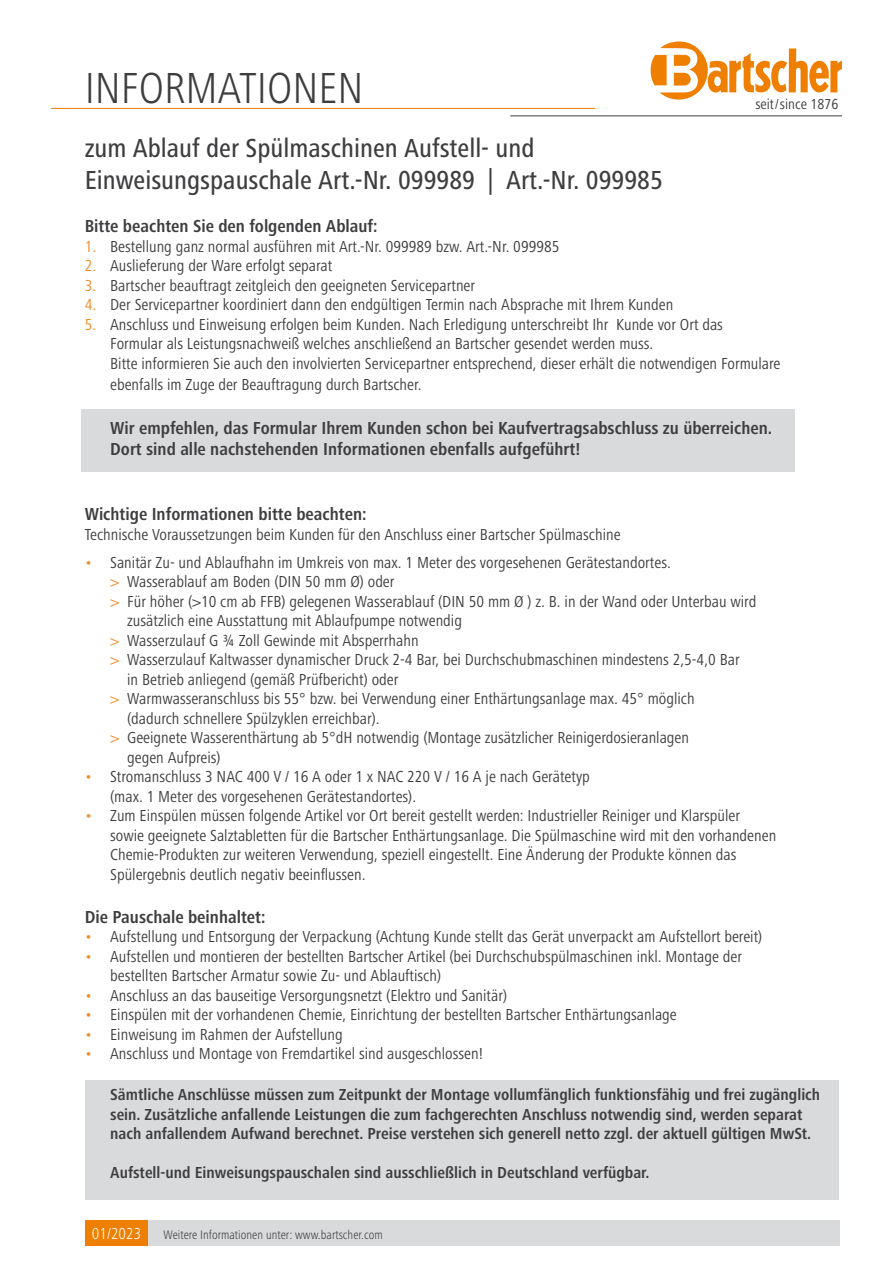
<style>
.page{position:relative;width:893px;height:1263px;background:#fff}
.page>*{position:absolute;margin:0;border:0;box-sizing:border-box;transform-origin:0 0}
.t1{font:300 condensed 45px "Frutiger Next LTW1 G";color:#3e3d3f}
.t2{font:500 condensed 27px/32.4px "Frutiger Next LTW1 G";color:#3e3d3f}
.t3{font:700 condensed 18px/21.6px "Frutiger Next LTW1 G";color:#3e3d3f}
.t4{font:condensed 16.5px/19.5px "Frutiger Next LTW1 G";color:#3e3d3f}
.t5{font:700 condensed 16.5px/19.5px "Frutiger Next LTW1 G";color:#3e3d3f}
.t6{font:300 condensed 16.5px "Frutiger Next LTW1 G";color:#fff}
.t7{font:condensed 15px "Frutiger Next LTW1 G";color:#3e3d3f}
.t8{font:300 condensed 12.75px "Frutiger Next LTW1 G";color:#3e3d3f}
.s1{color:#f18c26}
</style>
<div class="page">
<svg style="left:651px;top:41px;width:191px;height:59px"></svg>
<hr style="left:51px;top:108px;width:544px;height:1px;background:#ee7f00">
<hr style="left:510px;top:115px;width:332px;height:1px;background:#3e3d3f">
<div style="left:85px;top:1080px;width:754px;height:119px;background:#d9dadb"></div>
<div style="left:82px;top:409px;width:713px;height:62px;background:#d9dadb"></div>
<div style="left:114px;top:1220px;width:725px;height:26px;background:#d9dadb"></div>
<div style="left:85px;top:1220px;width:63px;height:26px;background:#ee7f00"></div>
<p class="t1" style="left:85px;top:62px;width:280px">INFORMATIONEN</p>
<p class="t2" style="left:85px;top:132px;width:580px">zum Ablauf der Spülmaschinen Aufstell- und<br>Einweisungspauschale Art.-Nr. 099989 | Art.-Nr. 099985</p>
<p class="t3" style="left:85px;top:216px;width:294px">Bitte beachten Sie den folgenden Ablauf:</p>
<p class="t4" style="left:85px;top:237px;width:476px"><span class="s1">1.</span> Bestellung ganz normal ausführen mit Art.-Nr. 099989 bzw. Art.-Nr. 099985</p>
<p class="t4" style="left:85px;top:256px;width:249px"><span class="s1">2.</span> Auslieferung der Ware erfolgt separat</p>
<p class="t4" style="left:85px;top:276px;width:392px"><span class="s1">3.</span> Bartscher beauftragt zeitgleich den geeigneten Servicepartner</p>
<p class="t4" style="left:85px;top:295px;width:590px"><span class="s1">4.</span> Der Servicepartner koordiniert dann den endgültigen Termin nach Absprache mit Ihrem Kunden</p>
<p class="t4" style="left:110px;top:315px;width:672px;text-indent:-26px"><span class="s1">5.</span> Anschluss und Einweisung erfolgen beim Kunden. Nach Erledigung unterschreibt Ihr Kunde vor Ort das<br>Formular als Leistungsnachweiß welches anschließend an Bartscher gesendet werden muss.<br>Bitte informieren Sie auch den involvierten Servicepartner entsprechend, dieser erhält die notwendigen Formulare</p>
<p class="t4" style="left:110px;top:375px;width:313px">ebenfalls im Zuge der Beauftragung durch Bartscher.</p>
<p class="t3" style="left:110px;top:417px;width:664px">Wir empfehlen, das Formular Ihrem Kunden schon bei Kaufvertragsabschluss zu überreichen.<br>Dort sind alle nachstehenden Informationen ebenfalls aufgeführt!</p>
<p class="t7" style="left:755px;top:95px;width:85px">seit/since 1876</p>
<p class="t3" style="left:85px;top:503px;width:283px">Wichtige Informationen bitte beachten:</p>
<p class="t4" style="left:85px;top:524px;width:537px">Technische Voraussetzungen beim Kunden für den Anschluss einer Bartscher Spülmaschine</p>
<p class="t4" style="left:85px;top:552px;width:588px"><span class="s1">•</span> Sanitär Zu- und Ablaufhahn im Umkreis von max. 1 Meter des vorgesehenen Gerätestandortes.</p>
<p class="t4" style="left:110px;top:572px;width:286px"><span class="s1">&gt;</span> Wasserablauf am Boden (DIN 50 mm Ø) oder</p>
<p class="t4" style="left:127px;top:591px;width:631px;text-indent:-17px"><span class="s1">&gt;</span> Für höher (&gt;10 cm ab FFB) gelegenen Wasserablauf (DIN 50 mm Ø ) z. B. in der Wand oder Unterbau wird zusätzlich eine Ausstattung mit Ablaufpumpe notwendig</p>
<p class="t4" style="left:110px;top:630px;width:310px"><span class="s1">&gt;</span> Wasserzulauf G ¾ Zoll Gewinde mit Absperrhahn</p>
<p class="t4" style="left:127px;top:650px;width:614px;text-indent:-17px"><span class="s1">&gt;</span> Wasserzulauf Kaltwasser dynamischer Druck 2-4 Bar, bei Durchschubmaschinen mindestens 2,5-4,0 Bar in Betrieb anliegend (gemäß Prüfbericht) oder</p>
<p class="t4" style="left:127px;top:689px;width:569px;text-indent:-17px"><span class="s1">&gt;</span> Warmwasseranschluss bis 55° bzw. bei Verwendung einer Enthärtungsanlage max. 45° möglich (dadurch schnellere Spülzyklen erreichbar).</p>
<p class="t4" style="left:127px;top:728px;width:563px;text-indent:-17px"><span class="s1">&gt;</span> Geeignete Wasserenthärtung ab 5°dH notwendig (Montage zusätzlicher Reinigerdosieranlagen gegen Aufpreis)</p>
<p class="t4" style="left:110px;top:767px;width:481px;text-indent:-26px"><span class="s1">•</span> Stromanschluss 3 NAC 400 V / 16 A oder 1 x NAC 220 V / 16 A je nach Gerätetyp (max. 1 Meter des vorgesehenen Gerätestandortes).</p>
<p class="t4" style="left:110px;top:806px;width:668px;text-indent:-26px"><span class="s1">•</span> Zum Einspülen müssen folgende Artikel vor Ort bereit gestellt werden: Industrieller Reiniger und Klarspüler sowie geeignete Salztabletten für die Bartscher Enthärtungsanlage. Die Spülmaschine wird mit den vorhandenen Chemie-Produkten zur weiteren Verwendung, speziell eingestellt. Eine Änderung der Produkte können das Spülergebnis deutlich negativ beeinflussen.</p>
<p class="t3" style="left:85px;top:906px;width:182px">Die Pauschale beinhaltet:</p>
<p class="t4" style="left:85px;top:927px;width:679px"><span class="s1">•</span> Aufstellung und Entsorgung der Verpackung (Achtung Kunde stellt das Gerät unverpackt am Aufstellort bereit)</p>
<p class="t4" style="left:110px;top:946px;width:633px;text-indent:-26px"><span class="s1">•</span> Aufstellen und montieren der bestellten Bartscher Artikel (bei Durchschubspülmaschinen inkl. Montage der bestellten Bartscher Armatur sowie Zu- und Ablauftisch)</p>
<p class="t4" style="left:85px;top:985px;width:424px"><span class="s1">•</span> Anschluss an das bauseitige Versorgungsnetzt (Elektro und Sanitär)</p>
<p class="t4" style="left:85px;top:1005px;width:594px"><span class="s1">•</span> Einspülen mit der vorhandenen Chemie, Einrichtung der bestellten Bartscher Enthärtungsanlage</p>
<p class="t4" style="left:85px;top:1024px;width:260px"><span class="s1">•</span> Einweisung im Rahmen der Aufstellung</p>
<p class="t4" style="left:85px;top:1044px;width:400px"><span class="s1">•</span> Anschluss und Montage von Fremdartikel sind ausgeschlossen!</p>
<p class="t5" style="left:110px;top:1085px;width:712px">Sämtliche Anschlüsse müssen zum Zeitpunkt der Montage vollumfänglich funktionsfähig und frei zugänglich sein. Zusätzliche anfallende Leistungen die zum fachgerechten Anschluss notwendig sind, werden separat nach anfallendem Aufwand berechnet. Preise verstehen sich generell netto zzgl. der aktuell gültigen MwSt.</p>
<p class="t5" style="left:110px;top:1163px;width:541px">Aufstell-und Einweisungspauschalen sind ausschließlich in Deutschland verfügbar.</p>
<p class="t6" style="left:92px;top:1224px;width:51px">01/2023</p>
<p class="t8" style="left:163px;top:1227px;width:221px">Weitere Informationen unter: www.bartscher.com</p>
</div>
